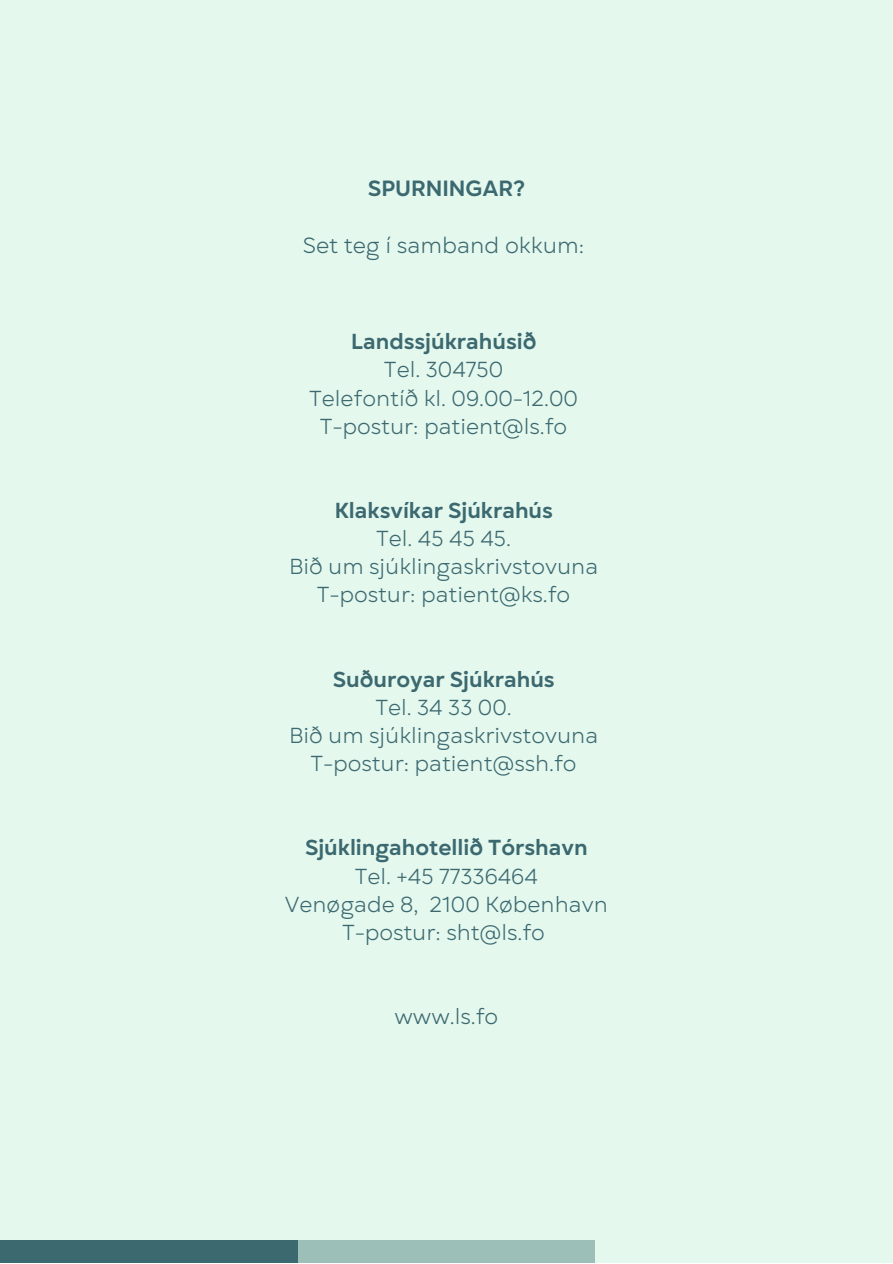
<style>
.page{position:relative;width:893px;height:1264px;background:#fff}
.page>*{position:absolute;margin:0;border:0;box-sizing:border-box;transform-origin:0 0}
.t1{font:22.05px "Gogh";color:#3c6970}
.t2{font:700 22.05px "Gogh";color:#3c6970}
.t3{font:21.75px/28px "Gogh";color:#3c6970;text-align:center}
.t4{font:700 21.75px "Gogh";color:#3c6970}
</style>
<div class="page">
<div style="left:0;top:0;width:892px;height:1262px;background:#e4f8ee"></div>
<div style="left:0;top:1240px;width:298px;height:22px;background:#3c6970"></div>
<div style="left:298px;top:1240px;width:297px;height:22px;background:#9cbfb7"></div>
<div style="left:594px;top:1240px;width:298px;height:22px;background:#e4f8ee"></div>
<p class="t2" style="left:368px;top:174px;width:158px">SPURNINGAR?</p>
<p class="t1" style="left:303px;top:231px;width:283px">Set teg í samband okkum:</p>
<p class="t4" style="left:351px;top:327px;width:187px">Landssjúkrahúsið</p>
<p class="t3" style="left:309px;top:356px;width:270px">Tel. 304750<br>Telefontíð kl. 09.00-12.00<br>T-postur: patient@ls.fo</p>
<p class="t4" style="left:335px;top:495px;width:220px">Klaksvíkar Sjúkrahús</p>
<p class="t3" style="left:289px;top:524px;width:310px">Tel. 45 45 45.<br>Bið um sjúklingaskrivstovuna<br>T-postur: patient@ks.fo</p>
<p class="t4" style="left:333px;top:664px;width:223px">Suðuroyar Sjúkrahús</p>
<p class="t3" style="left:289px;top:693px;width:310px">Tel. 34 33 00.<br>Bið um sjúklingaskrivstovuna<br>T-postur: patient@ssh.fo</p>
<p class="t4" style="left:305px;top:833px;width:284px">Sjúklingahotellið Tórshavn</p>
<p class="t3" style="left:285px;top:862px;width:324px">Tel. +45 77336464<br>Venøgade 8, 2100 København<br>T-postur: sht@ls.fo</p>
<p class="t3" style="left:394px;top:1002px;width:105px">www.ls.fo</p>
</div>
